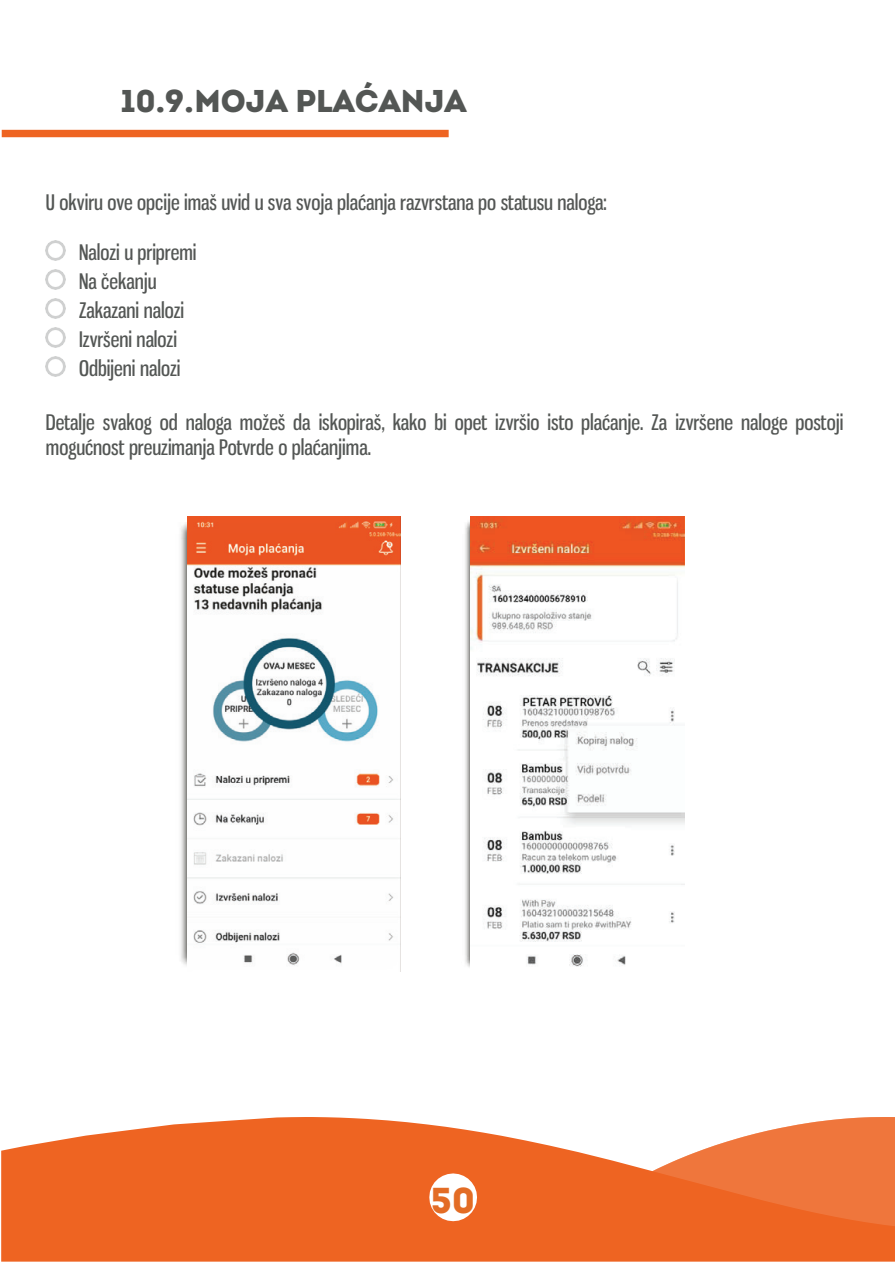
<style>
.page{position:relative;width:895px;height:1264px;background:#fff}
.page>*{position:absolute;margin:0;border:0;box-sizing:border-box;transform-origin:0 0}
.t1{font:900 36px "Intro";color:#e36c25}
.t2{font:900 31.5px "Intro";color:#535654}
.t3{font:21px/29px "Gnuolane";color:#535654}
</style>
<div class="page">
<svg style="left:1px;top:1117px;width:893px;height:144px;background:#ef7439"></svg>
<svg style="left:429px;top:1173px;width:48px;height:48px"></svg>
<svg style="left:651px;top:1117px;width:243px;height:116px;background:#f18552"></svg>
<img style="left:46px;top:240px;width:20px;height:20px">
<img style="left:46px;top:269px;width:20px;height:20px">
<img style="left:46px;top:298px;width:20px;height:20px">
<img style="left:46px;top:327px;width:20px;height:20px">
<img style="left:46px;top:356px;width:20px;height:20px">
<img style="left:180px;top:516px;width:8px;height:450px">
<img style="left:188px;top:516px;width:212px;height:450px">
<img style="left:465px;top:521px;width:5px;height:446px">
<img style="left:470px;top:516px;width:213px;height:451px">
<div style="left:2px;top:130px;width:446px;height:7px;background:#ee6422"></div>
<h2 class="t2" style="left:120px;top:80px;width:347px">10.9.MOJA PLAĆANJA</h2>
<p class="t3" style="left:46px;top:186px;width:562px">U okviru ove opcije imaš uvid u sva svoja plaćanja razvrstana po statusu naloga:</p>
<p class="t3" style="left:79px;top:237px;width:119px">Nalozi u pripremi<br>Na čekanju<br>Zakazani nalozi<br>Izvršeni nalozi<br>Odbijeni nalozi</p>
<p class="t3" style="left:46px;top:409px;width:798px;line-height:25.2px">Detalje svakog od naloga možeš da iskopiraš, kako bi opet izvršio isto plaćanje. Za izvršene naloge postoji mogućnost preuzimanja Potvrde o plaćanjima.</p>
<h1 class="t1" style="left:430px;top:1176px;width:46px">50</h1>
</div>
